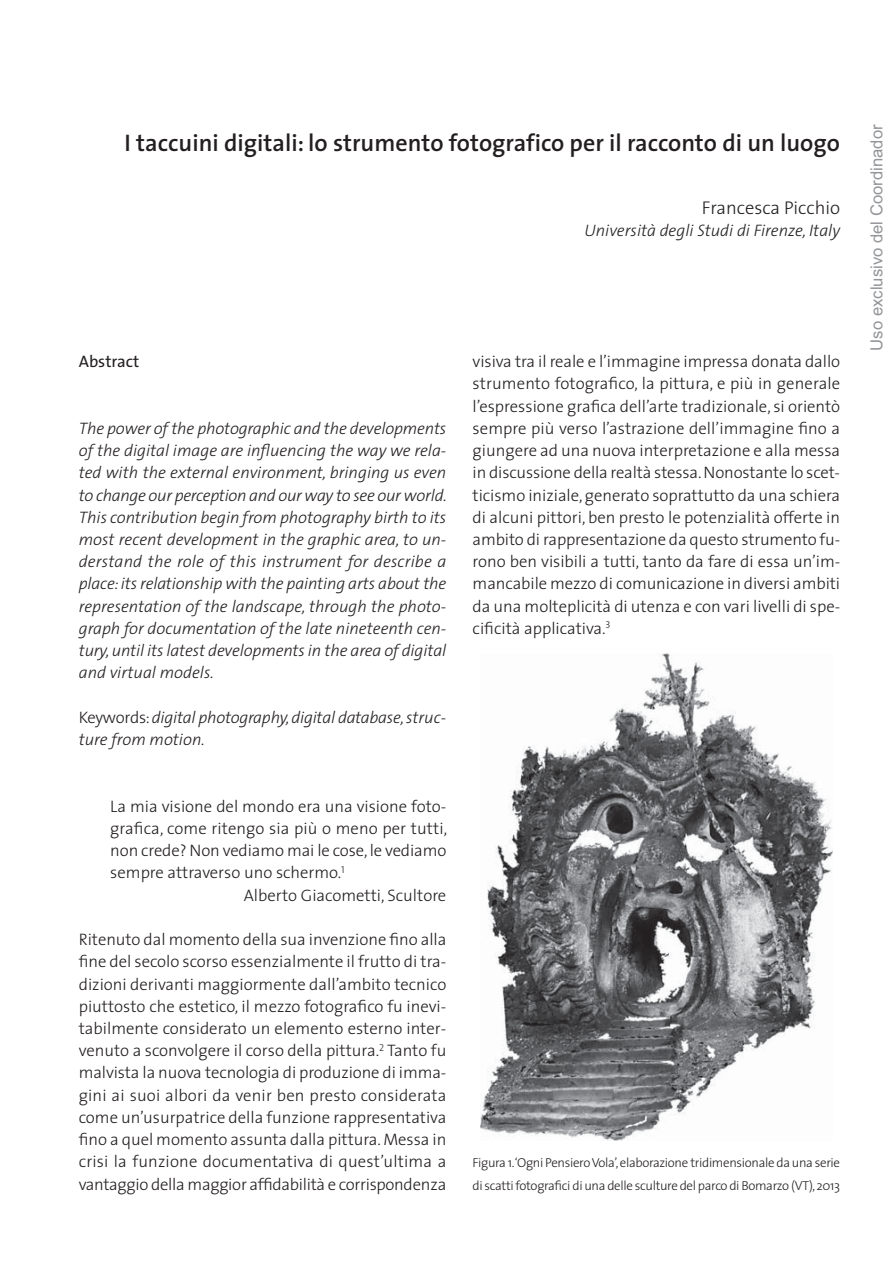
<style>
.page{position:relative;width:893px;height:1263px;background:#fff}
.page>*{position:absolute;margin:0;border:0;box-sizing:border-box;transform-origin:0 0}
.t1{font:600 24.15px "The Sans";color:#231f20}
.t2{font:300 18.45px "The Sans";color:#231f20}
.t3{font:300 16.65px/22.2px "The Sans";color:#231f20;text-align:justify}
.t4{font:italic 300 16.65px/22.2px "The Sans";letter-spacing:-.005em;color:#231f20;text-align:justify}
.t5{font:16.65px "Arial";color:#939598}
.t6{font:16.65px "The Sans";color:#231f20}
.t7{font:300 12.9px/22.2px "The Sans";letter-spacing:-.025em;color:#231f20}
.s1{font-style:normal}
</style>
<div class="page">
<img style="left:480px;top:653px;width:352px;height:488px">
<h1 class="t1" style="left:124px;top:133px;width:717px">I taccuini digitali: lo strumento fotografico per il racconto di un luogo</h1>
<p class="t2" style="left:702px;top:200px;width:140px">Francesca Picchio</p>
<p class="t4" style="left:584px;top:221px;width:257px">Università degli Studi di Firenze, Italy</p>
<p class="t6" style="left:79px;top:356px;width:62px">Abstract</p>
<p class="t4" style="left:79px;top:419px;width:370px">The power of the photographic and the developments of the digital image are influencing the way we rela&shy;ted with the external environment, bringing us even to change our perception and our way to see our world.<br>This contribution begin from photography birth to its most recent development in the graphic area, to un&shy;derstand the role of this instrument for describe a place: its relationship with the painting arts about the representation of the landscape, through the photo&shy;graph for documentation of the late nineteenth cen&shy;tury, until its latest developments in the area of digital and virtual models.</p>
<p class="t4" style="left:79px;top:708px;width:369px"><span class="s1">Keywords:</span> digital photography, digital database, struc&shy;ture from motion.</p>
<p class="t3" style="left:110px;top:797px;width:338px">La mia visione del mondo era una visione foto-</p>
<p class="t3" style="left:110px;top:819px;width:338px">grafica, come ritengo sia più o meno per tutti,</p>
<p class="t3" style="left:110px;top:841px;width:338px">non crede? Non vediamo mai le cose, le vediamo</p>
<p class="t3" style="left:110px;top:863px;width:236px">sempre attraverso uno schermo.<sup>1</sup></p>
<p class="t3" style="left:244px;top:886px;width:204px">Alberto Giacometti, Scultore</p>
<p class="t3" style="left:79px;top:930px;width:369px">Ritenuto dal momento della sua invenzione fino alla fine del secolo scorso essenzialmente il frutto di tra&shy;dizioni derivanti maggiormente dall’ambito tecnico piuttosto che estetico, il mezzo fotografico fu inevi&shy;tabilmente considerato un elemento esterno inter&shy;venuto a sconvolgere il corso della pittura.<sup>2</sup> Tanto fu malvista la nuova tecnologia di produzione di imma&shy;gini ai suoi albori da venir ben presto considerata come un’usurpatrice della funzione rappresentativa fino a quel momento assunta dalla pittura. Messa in crisi la funzione documentativa di quest’ultima a vantaggio della maggior affidabilità e corrispondenza</p>
<p class="t3" style="left:473px;top:352px;width:369px">visiva tra il reale e l’immagine impressa donata dallo strumento fotografico, la pittura, e più in generale l’espressione grafica dell’arte tradizionale, si orientò sempre più verso l’astrazione dell’immagine fino a giungere ad una nuova interpretazione e alla messa in discussione della realtà stessa. Nonostante lo scet&shy;ticismo iniziale, generato soprattutto da una schiera di alcuni pittori, ben presto le potenzialità offerte in ambito di rappresentazione da questo strumento fu&shy;rono ben visibili a tutti, tanto da fare di essa un’im&shy;mancabile mezzo di comunicazione in diversi ambiti da una molteplicità di utenza e con vari livelli di spe&shy;cificità applicativa.<sup>3</sup></p>
<p class="t7" style="left:473px;top:1153px;width:369px">Figura 1. ‘Ogni Pensiero Vola’, elaborazione tridimensionale da una serie di scatti fotografici di una delle sculture del parco di Bomarzo (VT), 2013</p>
<p class="t5" style="left:867px;top:351px;width:228px;rotate:-90deg">Uso exclusivo del Coordinador</p>
</div>
